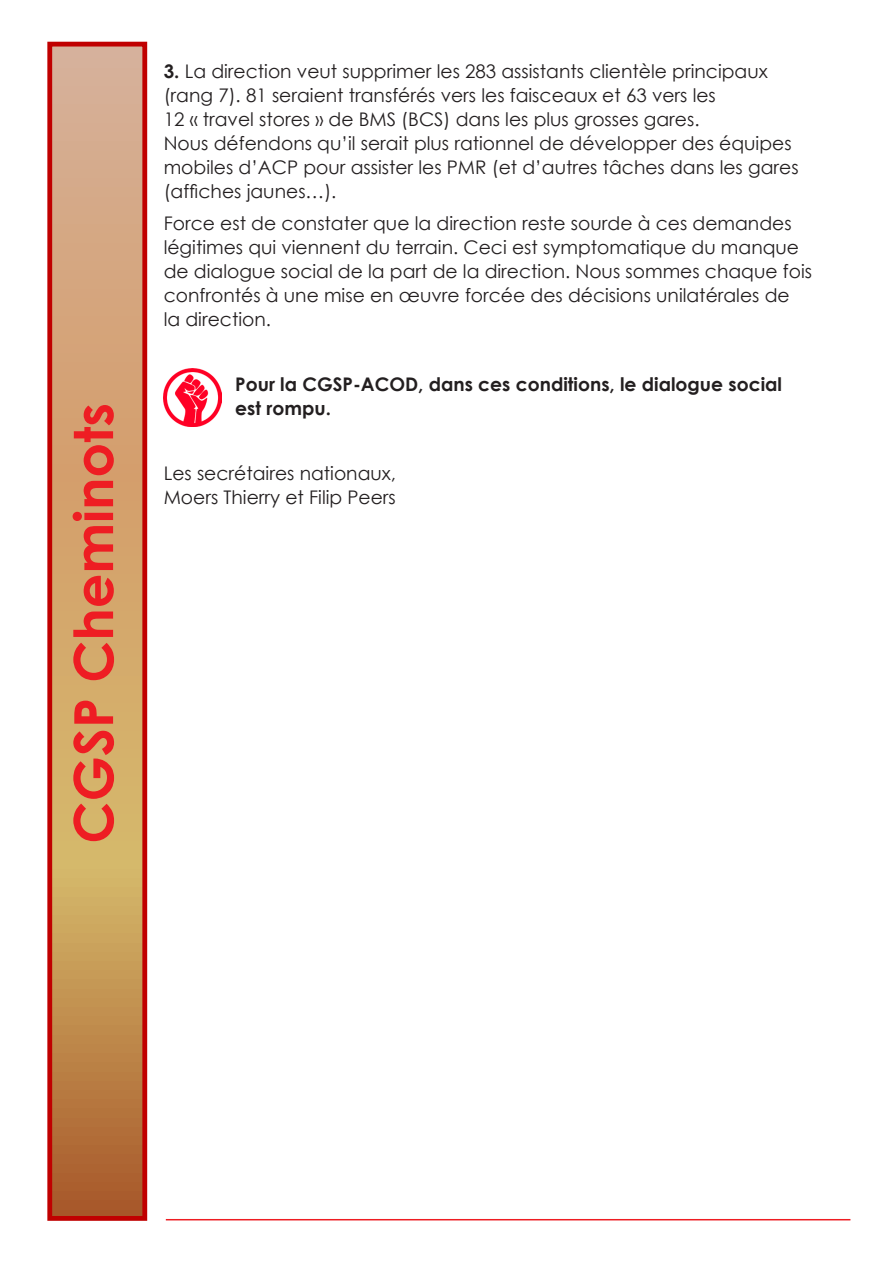
<style>
.page{position:relative;width:893px;height:1263px;background:#fff}
.page>*{position:absolute;margin:0;border:0;box-sizing:border-box;transform-origin:0 0}
.t1{font:700 54px "Century Gothic";color:#ee1d23}
.t2{font:18.75px/24px "Century Gothic";color:#231f20}
.t3{font:700 18.75px/24px "Century Gothic";color:#231f20}
.s1{font-weight:700}
</style>
<div class="page">
<svg style="left:53px;top:48px;width:88px;height:1167px;background:#cd9f69"></svg>
<div style="left:47px;top:42px;width:100px;height:1179px;border:5px solid #c00000"></div>
<hr style="left:166px;top:1219px;width:684px;height:1px;background:#ee1d23">
<img style="left:164px;top:368px;width:58px;height:58px">
<h1 class="t1" style="left:52px;top:844px;width:442px;rotate:-90deg">CGSP Cheminots</h1>
<p class="t2" style="left:164px;top:59px;width:636px"><span class="s1">3.</span> La direction veut supprimer les 283 assistants clientèle principaux (rang 7). 81 seraient transférés vers les faisceaux et 63 vers les<br>12 « travel stores » de BMS (BCS) dans les plus grosses gares.<br>Nous défendons qu’il serait plus rationnel de développer des équipes mobiles d’ACP pour assister les PMR (et d’autres tâches dans les gares (affiches jaunes…).</p>
<p class="t2" style="left:164px;top:211px;width:650px">Force est de constater que la direction reste sourde à ces demandes légitimes qui viennent du terrain. Ceci est symptomatique du manque de dialogue social de la part de la direction. Nous sommes chaque fois confrontés à une mise en œuvre forcée des décisions unilatérales de<br>la direction.</p>
<p class="t3" style="left:235px;top:372px;width:548px">Pour la CGSP-ACOD, dans ces conditions, le dialogue social est rompu.</p>
<p class="t2" style="left:164px;top:461px;width:234px">Les secrétaires nationaux,<br>Moers Thierry et Filip Peers</p>
</div>
